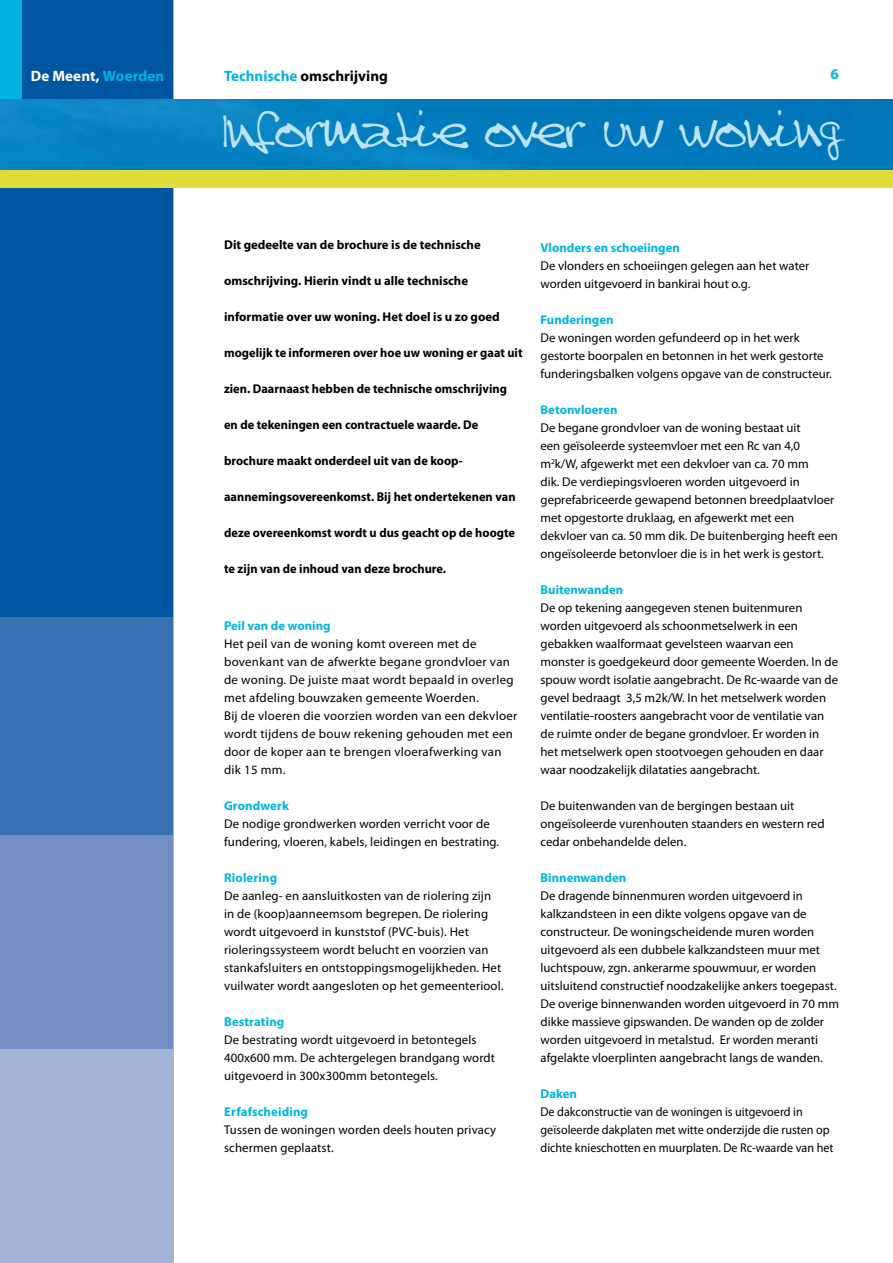
<style>
.page{position:relative;width:893px;height:1263px;background:#fff}
.page>*{position:absolute;margin:0;border:0;box-sizing:border-box;transform-origin:0 0}
.t1{font:40.5px "Steve";letter-spacing:.02em;color:#bce3f2}
.t2{font:700 15px "Myriad Pro";color:#000}
.t3{font:700 15px "Myriad Pro";letter-spacing:.01em;color:#fff}
.t4{font:700 15px "Myriad Pro";color:#00b5dd}
.t5{font:12.75px/18px "Myriad Pro";color:#000}
.t6{font:700 12.75px "Myriad Pro";color:#000}
.t7{font:12.75px/18px "Myriad Pro";letter-spacing:.02em;color:#000}
.t8{font:12.75px/18px "Myriad Pro";color:#000;scale:.95 1}
.t9{font:700 12.75px "Myriad Pro";color:#00b5dd}
.s1{color:#00b5dd}
</style>
<div class="page">
<div style="left:0;top:0;width:174px;height:1263px;background:#a4b3d8"></div>
<div style="left:0;top:0;width:173px;height:1048px;background:#728fc3"></div>
<div style="left:0;top:0;width:173px;height:835px;background:#376fb0"></div>
<div style="left:0;top:0;width:173px;height:617px;background:#0055a0"></div>
<div style="left:0;top:0;width:21px;height:181px;background:#00b5dd"></div>
<img style="left:0;top:100px;width:893px;height:70px">
<div style="left:0;top:170px;width:893px;height:17px;background:#dedd3a"></div>
<p class="t4" style="left:831px;top:64px;width:10px">6</p>
<p class="t3" style="left:31px;top:67px;width:135px">De Meent, <span class="s1">Woerden</span></p>
<p class="t2" style="left:224px;top:67px;width:165px"><span class="s1">Technische</span> omschrijving</p>
<h1 class="t1" style="left:222px;top:99px;width:621px">Informatie over uw woning</h1>
<p class="t6" style="left:224px;top:236px;width:258px">Dit gedeelte van de brochure is de technische</p>
<p class="t6" style="left:224px;top:272px;width:246px">omschrijving. Hierin vindt u alle technische</p>
<p class="t6" style="left:224px;top:308px;width:277px">informatie over uw woning. Het doel is u zo goed</p>
<p class="t6" style="left:224px;top:344px;width:300px">mogelijk te informeren over hoe uw woning er gaat uit</p>
<p class="t6" style="left:224px;top:380px;width:284px">zien. Daarnaast hebben de technische omschrijving</p>
<p class="t6" style="left:224px;top:416px;width:256px">en de tekeningen een contractuele waarde. De</p>
<p class="t6" style="left:224px;top:452px;width:240px">brochure maakt onderdeel uit van de koop-</p>
<p class="t6" style="left:224px;top:489px;width:293px">aannemingsovereenkomst. Bij het ondertekenen van</p>
<p class="t6" style="left:224px;top:525px;width:293px">deze overeenkomst wordt u dus geacht op de hoogte</p>
<p class="t6" style="left:224px;top:561px;width:224px">te zijn van de inhoud van deze brochure.</p>
<p class="t9" style="left:224px;top:617px;width:108px">Peil van de woning</p>
<p class="t7" style="left:224px;top:635px;width:295px">Het peil van de woning komt overeen met de bovenkant van de afwerkte begane grondvloer van de woning. De juiste maat wordt bepaald in overleg met afdeling bouwzaken gemeente Woerden.<br>Bij de vloeren die voorzien worden van een dekvloer wordt tijdens de bouw rekening gehouden met een door de koper aan te brengen vloerafwerking van dik 15 mm.</p>
<p class="t9" style="left:224px;top:797px;width:66px">Grondwerk</p>
<p class="t5" style="left:224px;top:815px;width:277px">De nodige grondwerken worden verricht voor de fundering, vloeren, kabels, leidingen en bestrating.</p>
<p class="t9" style="left:224px;top:869px;width:55px">Riolering</p>
<p class="t5" style="left:224px;top:887px;width:281px">De aanleg- en aansluitkosten van de riolering zijn in de (koop)aanneemsom begrepen. De riolering wordt uitgevoerd in kunststof (PVC-buis). Het rioleringssysteem wordt belucht en voorzien van stankafsluiters en ontstoppingsmogelijkheden. Het vuilwater wordt aangesloten op het gemeenteriool.</p>
<p class="t9" style="left:224px;top:1013px;width:62px">Bestrating</p>
<p class="t5" style="left:224px;top:1031px;width:272px">De bestrating wordt uitgevoerd in betontegels<br>400x600 mm. De achtergelegen brandgang wordt uitgevoerd in 300x300mm betontegels.</p>
<p class="t9" style="left:224px;top:1103px;width:86px">Erfafscheiding</p>
<p class="t5" style="left:224px;top:1121px;width:274px">Tussen de woningen worden deels houten privacy schermen geplaatst.</p>
<p class="t9" style="left:540px;top:239px;width:141px">Vlonders en schoeiingen</p>
<p class="t5" style="left:540px;top:257px;width:270px">De vlonders en schoeiingen gelegen aan het water worden uitgevoerd in bankirai hout o.g.</p>
<p class="t9" style="left:540px;top:311px;width:75px">Funderingen</p>
<p class="t5" style="left:540px;top:329px;width:293px">De woningen worden gefundeerd op in het werk gestorte boorpalen en betonnen in het werk gestorte funderingsbalken volgens opgave van de constructeur.</p>
<p class="t9" style="left:540px;top:401px;width:79px">Betonvloeren</p>
<p class="t5" style="left:540px;top:419px;width:299px">De begane grondvloer van de woning bestaat uit<br>een geïsoleerde systeemvloer met een Rc van 4,0 m<sup>2</sup>k/W, afgewerkt met een dekvloer van ca. 70 mm<br>dik. De verdiepingsvloeren worden uitgevoerd in geprefabriceerde gewapend betonnen breedplaatvloer met opgestorte druklaag, en afgewerkt met een dekvloer van ca. 50 mm dik. De buitenberging heeft een ongeïsoleerde betonvloer die is in het werk is gestort.</p>
<p class="t9" style="left:540px;top:581px;width:84px">Buitenwanden</p>
<p class="t5" style="left:540px;top:599px;width:299px">De op tekening aangegeven stenen buitenmuren worden uitgevoerd als schoonmetselwerk in een gebakken waalformaat gevelsteen waarvan een monster is goedgekeurd door gemeente Woerden. In de spouw wordt isolatie aangebracht. De Rc-waarde van de gevel bedraagt 3,5 m2k/W. In het metselwerk worden ventilatie-roosters aangebracht voor de ventilatie van de ruimte onder de begane grondvloer. Er worden in het metselwerk open stootvoegen gehouden en daar waar noodzakelijk dilataties aangebracht.</p>
<p class="t5" style="left:540px;top:797px;width:285px">De buitenwanden van de bergingen bestaan uit ongeïsoleerde vurenhouten staanders en western red cedar onbehandelde delen.</p>
<p class="t9" style="left:540px;top:869px;width:87px">Binnenwanden</p>
<p class="t5" style="left:540px;top:887px;width:300px">De dragende binnenmuren worden uitgevoerd in kalkzandsteen in een dikte volgens opgave van de constructeur. De woningscheidende muren worden uitgevoerd als een dubbele kalkzandsteen muur met luchtspouw, zgn. ankerarme spouwmuur, er worden uitsluitend constructief noodzakelijke ankers toegepast.<br>De overige binnenwanden worden uitgevoerd in 70 mm dikke massieve gipswanden. De wanden op de zolder worden uitgevoerd in metalstud. Er worden meranti afgelakte vloerplinten aangebracht langs de wanden.</p>
<p class="t9" style="left:540px;top:1085px;width:38px">Daken</p>
<p class="t8" style="left:540px;top:1103px;width:310px">De dakconstructie van de woningen is uitgevoerd in geïsoleerde dakplaten met witte onderzijde die rusten op dichte knieschotten en muurplaten. De Rc-waarde van het</p>
</div>
